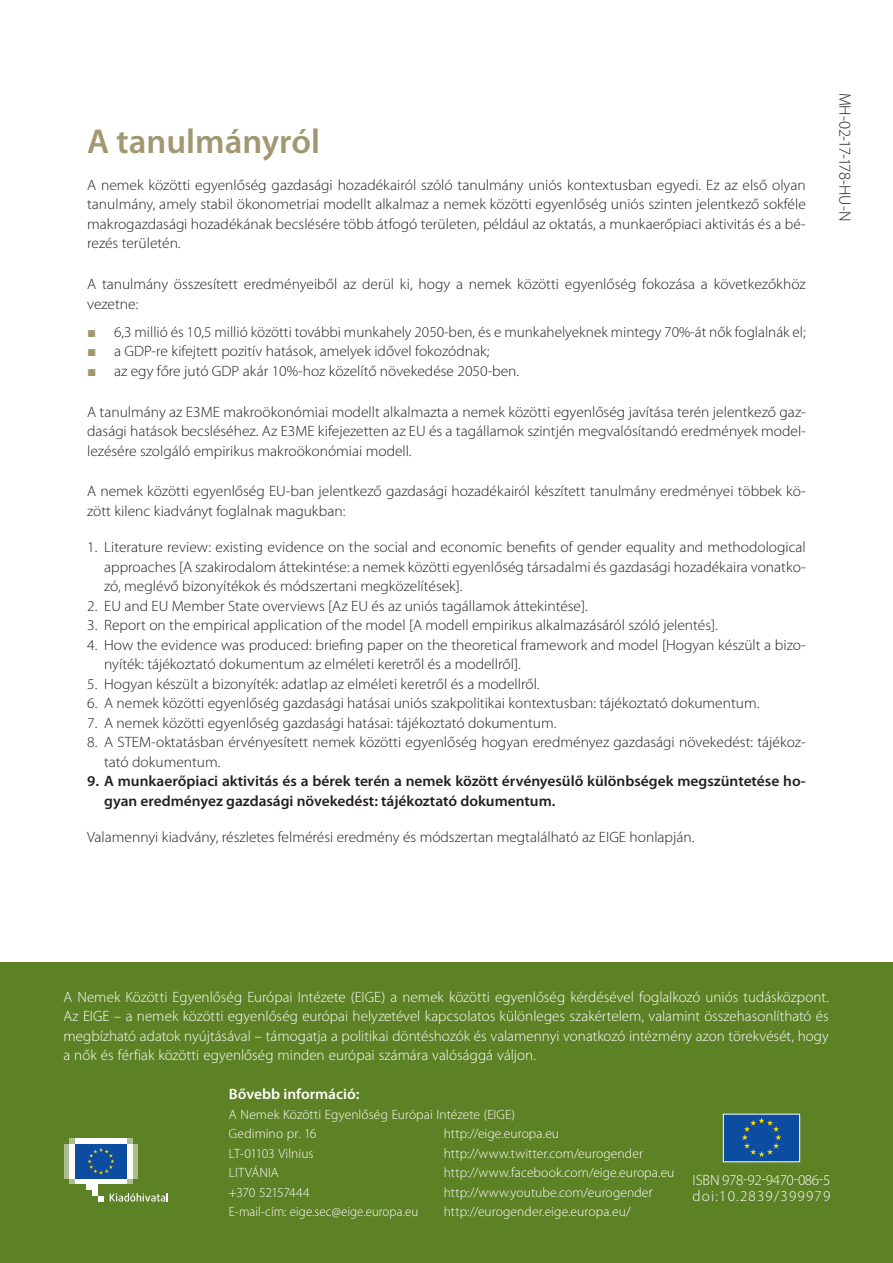
<style>
.page{position:relative;width:893px;height:1263px;background:#fff}
.page>*{position:absolute;margin:0;border:0;box-sizing:border-box;transform-origin:0 0}
.Title1{font:600 34.5px "Myriad Pro";color:#a19872}
.Fließtext{font:300 16.5px "Myriad Pro";letter-spacing:-.035em;color:#231f20}
.Body_Text{font:300 15px/19.5px "Myriad Pro";color:#231f20}
.Fließtext-2{font:300 15px/19.5px "Myriad Pro";color:#fff;text-align:justify}
.t1{font:600 15px/19.5px "Myriad Pro";color:#231f20}
.testo{font:300 15px/16.2px "Myriad Pro";letter-spacing:.04em;color:#fff}
.stupid_1{font:600 15px "Myriad Pro";color:#fff}
.stupid_4{font:300 13.5px "Myriad Pro";letter-spacing:.01em;color:#fff}
.stupid_2{font:300 13.5px "Myriad Pro";letter-spacing:.005em;color:#fff}
.stupid_3{font:300 13.5px "Myriad Pro";letter-spacing:.005em;color:#fff}
.stupid_3-2{font:300 13.5px "Myriad Pro";letter-spacing:.005em;color:#fff;scale:.95 1}
.stupid_3-3{font:300 13.5px "Myriad Pro";letter-spacing:-.02em;color:#fff}
.s1{font-family:"Arial";font-weight:400;color:#a19872}
.s2{font-size:15px}
</style>
<div class="page">
<div style="left:0;top:963px;width:893px;height:300px;background:#5d8125"></div>
<div style="left:69px;top:1178px;width:64px;height:6px;background:#adbf91"></div>
<div style="left:69px;top:1138px;width:64px;height:6px;background:#adbf91"></div>
<div style="left:75px;top:1138px;width:52px;height:6px;background:#fff"></div>
<div style="left:75px;top:1178px;width:52px;height:6px;background:#fff"></div>
<div style="left:127px;top:1144px;width:6px;height:34px;background:#fff"></div>
<div style="left:133px;top:1144px;width:5px;height:34px;background:#adbf91"></div>
<div style="left:69px;top:1144px;width:6px;height:34px;background:#fff"></div>
<div style="left:64px;top:1144px;width:5px;height:34px;background:#adbf91"></div>
<div style="left:87px;top:1178px;width:11px;height:12px;background:#fff"></div>
<div style="left:92px;top:1178px;width:6px;height:18px;background:#fff"></div>
<svg style="left:98px;top:1196px;width:6px;height:5px"></svg>
<div style="left:75px;top:1144px;width:52px;height:34px;background:#0d4da1"></div>
<svg style="left:88px;top:1148px;width:26px;height:26px"></svg>
<svg style="left:110px;top:1193px;width:58px;height:8px"></svg>
<div style="left:723px;top:1114px;width:77px;height:48px;background:#0d4da1"></div>
<svg style="left:742px;top:1118px;width:39px;height:39px"></svg>
<div style="left:723px;top:1114px;width:77px;height:48px;border:1px solid #fff"></div>
<p class="Title1" style="left:87px;top:123px;width:234px">A tanulmányról</p>
<p class="Body_Text" style="left:87px;top:175px;width:720px;text-align:justify">A nemek közötti egyenlőség gazdasági hozadékairól szóló tanulmány uniós kontextusban egyedi. Ez az első olyan tanulmány, amely stabil ökonometriai modellt alkalmaz a nemek közötti egyenlőség uniós szinten jelentkező sokféle makrogazdasági hozadékának becslésére több átfogó területen, például az oktatás, a munkaerőpiaci aktivitás és a bé&shy;rezés területén.</p>
<p class="Body_Text" style="left:87px;top:275px;width:720px">A tanulmány összesített eredményeiből az derül ki, hogy a nemek közötti egyenlőség fokozása a következőkhöz vezetne:</p>
<p class="Body_Text" style="left:87px;top:322px;width:720px"><span class="s1">■</span> 6,3 millió és 10,5 millió közötti további munkahely 2050-ben, és e munkahelyeknek mintegy 70%-át nők foglalnák el;</p>
<p class="Body_Text" style="left:87px;top:342px;width:404px"><span class="s1">■</span> a GDP-re kifejtett pozitív hatások, amelyek idővel fokozódnak;</p>
<p class="Body_Text" style="left:87px;top:361px;width:434px"><span class="s1">■</span> az egy főre jutó GDP akár 10%-hoz közelítő növekedése 2050-ben.</p>
<p class="Body_Text" style="left:87px;top:402px;width:720px;text-align:justify">A tanulmány az E3ME makroökonómiai modellt alkalmazta a nemek közötti egyenlőség javítása terén jelentkező gaz&shy;dasági hatások becsléséhez. Az E3ME kifejezetten az EU és a tagállamok szintjén megvalósítandó eredmények model&shy;lezésére szolgáló empirikus makroökonómiai modell.</p>
<p class="Body_Text" style="left:87px;top:482px;width:720px">A nemek közötti egyenlőség EU-ban jelentkező gazdasági hozadékairól készített tanulmány eredményei többek kö&shy;zött kilenc kiadványt foglalnak magukban:</p>
<p class="Body_Text" style="left:104px;top:538px;width:703px;text-align:justify;text-indent:-17px">1. Literature review: existing evidence on the social and economic benefits of gender equality and methodological approaches [A szakirodalom áttekintése: a nemek közötti egyenlőség társadalmi és gazdasági hozadékaira vonatko&shy;zó, meglévő bizonyítékok és módszertani megközelítések].</p>
<p class="Body_Text" style="left:87px;top:596px;width:502px">2. EU and EU Member State overviews [Az EU és az uniós tagállamok áttekintése].</p>
<p class="Body_Text" style="left:87px;top:616px;width:632px">3. Report on the empirical application of the model [A modell empirikus alkalmazásáról szóló jelentés].</p>
<p class="Body_Text" style="left:104px;top:635px;width:703px;text-indent:-17px">4. How the evidence was produced: briefing paper on the theoretical framework and model [Hogyan készült a bizo&shy;nyíték: tájékoztató dokumentum az elméleti keretről és a modellről].</p>
<p class="Body_Text" style="left:87px;top:674px;width:454px">5. Hogyan készült a bizonyíték: adatlap az elméleti keretről és a modellről.</p>
<p class="Body_Text" style="left:87px;top:694px;width:674px">6. A nemek közötti egyenlőség gazdasági hatásai uniós szakpolitikai kontextusban: tájékoztató dokumentum.</p>
<p class="Body_Text" style="left:87px;top:713px;width:471px">7. A nemek közötti egyenlőség gazdasági hatásai: tájékoztató dokumentum.</p>
<p class="Body_Text" style="left:104px;top:733px;width:703px;text-indent:-17px">8. A STEM-oktatásban érvényesített nemek közötti egyenlőség hogyan eredményez gazdasági növekedést: tájékoz&shy;tató dokumentum.</p>
<p class="t1" style="left:104px;top:772px;width:703px;text-indent:-17px">9. A munkaerőpiaci aktivitás és a bérek terén a nemek között érvényesülő különbségek megszüntetése ho&shy;gyan eredményez gazdasági növekedést: tájékoztató dokumentum.</p>
<p class="Body_Text" style="left:87px;top:828px;width:609px">Valamennyi kiadvány, részletes felmérési eredmény és módszertan megtalálható az EIGE honlapján.</p>
<p class="Fließtext" style="left:854px;top:93px;width:130px;rotate:90deg">MH-02-17-178-HU-N</p>
<p class="Fließtext-2" style="left:63px;top:987px;width:767px">A Nemek Közötti Egyenlőség Európai Intézete (EIGE) a nemek közötti egyenlőség kérdésével foglalkozó uniós tudásközpont.<br>Az EIGE – a nemek közötti egyenlőség európai helyzetével kapcsolatos különleges szakértelem, valamint összehasonlítható és megbízható adatok nyújtásával – támogatja a politikai döntéshozók és valamennyi vonatkozó intézmény azon törekvését, hogy a nők és férfiak közötti egyenlőség minden európai számára valósággá váljon.</p>
<p class="stupid_1" style="left:229px;top:1086px;width:132px">Bővebb információ:</p>
<p class="stupid_2" style="left:229px;top:1107px;width:288px">A Nemek Közötti Egyenlőség Európai Intézete (EIGE)</p>
<p class="stupid_3" style="left:229px;top:1126px;width:89px">Gedimino pr. 16</p>
<p class="stupid_3" style="left:229px;top:1146px;width:86px">LT-01103 Vilnius</p>
<p class="stupid_3" style="left:229px;top:1165px;width:51px">LITVÁNIA</p>
<p class="stupid_3-3" style="left:229px;top:1185px;width:82px">+370 52157444</p>
<p class="stupid_3-2" style="left:229px;top:1204px;width:201px">E-mail-cím: eige.sec@eige.europa.eu</p>
<p class="stupid_4" style="left:444px;top:1126px;width:117px">http://eige.europa.eu</p>
<p class="stupid_4" style="left:444px;top:1146px;width:201px">http://www.twitter.com/eurogender</p>
<p class="stupid_4" style="left:444px;top:1165px;width:232px">http://www.facebook.com/eige.europa.eu</p>
<p class="stupid_4" style="left:444px;top:1185px;width:211px">http://www.youtube.com/eurogende<span class="s2">r</span></p>
<p class="stupid_4" style="left:444px;top:1204px;width:189px">http://eurogender.eige.europa.eu/</p>
<p class="testo" style="left:692px;top:1172px;width:140px">ISBN 978-92-9470-086-5 doi:10.2839/399979</p>
</div>
